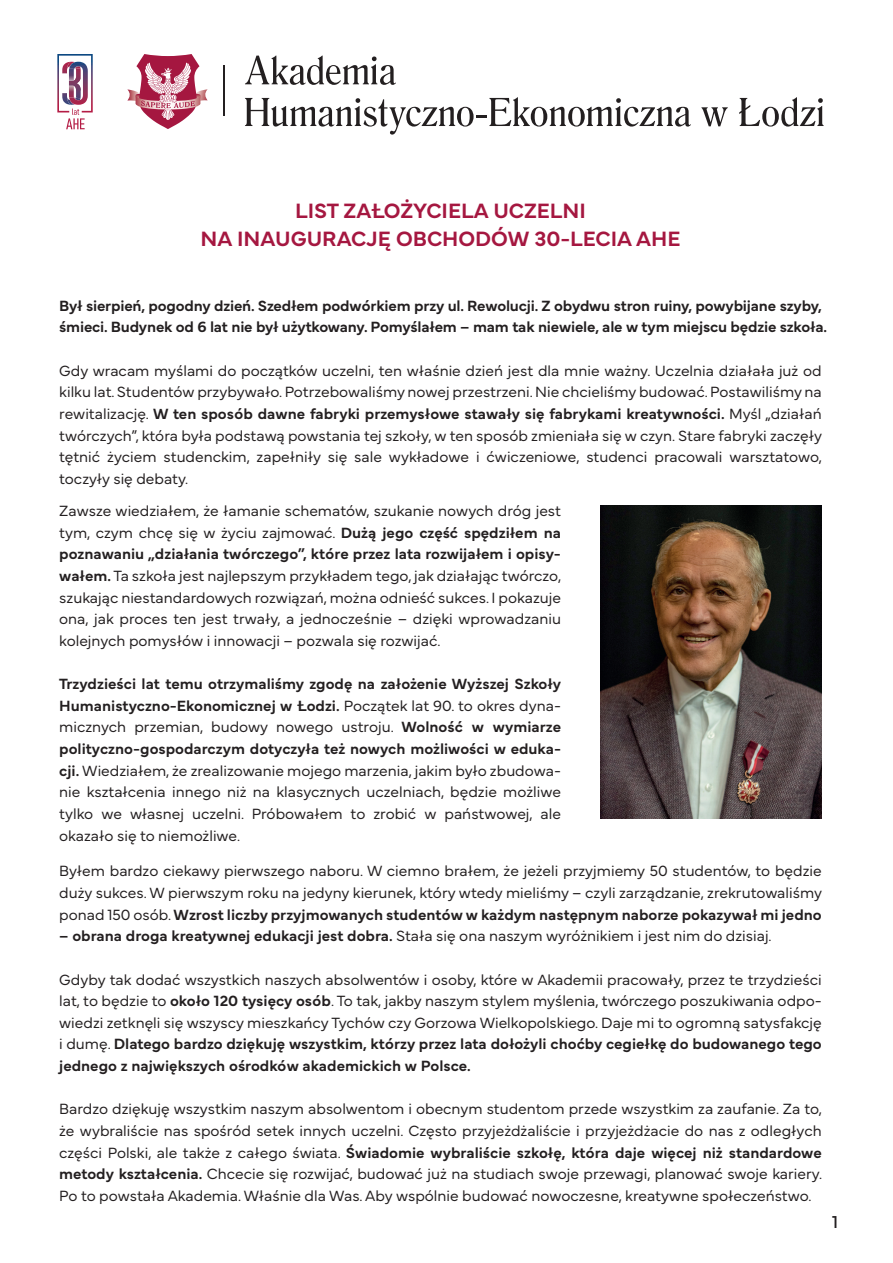
<style>
.page{position:relative;width:893px;height:1263px;background:#fff}
.page>*{position:absolute;margin:0;border:0;box-sizing:border-box;transform-origin:0 0}
.t1{font:600 21.6px/27.9px "Mundial";color:#a51740;text-align:center}
.t2{font:18px "Mundial";color:#231f20}
.t3{font:300 15.45px/21.6px "Mundial";color:#231f20;text-align:justify}
.t4{font:600 15.45px/21.6px "Mundial";letter-spacing:-.01em;color:#231f20}
.s1{font-weight:600}
</style>
<div class="page">
<img style="left:600px;top:505px;width:222px;height:313px">
<svg style="left:57px;top:54px;width:36px;height:58px"></svg>
<svg style="left:245px;top:56px;width:151px;height:29px"></svg>
<svg style="left:245px;top:97px;width:446px;height:38px"></svg>
<svg style="left:701px;top:107px;width:27px;height:19px"></svg>
<svg style="left:739px;top:97px;width:85px;height:30px"></svg>
<hr style="left:223px;top:66px;width:2px;height:50px;background:#231f20">
<svg style="left:127px;top:54px;width:81px;height:75px"></svg>
<h1 class="t1" style="left:201px;top:195px;width:481px">LIST ZAŁOŻYCIELA UCZELNI<br>NA INAUGURACJĘ OBCHODÓW 30-LECIA AHE</h1>
<p class="t4" style="left:59px;top:293px;width:769px">Był sierpień, pogodny dzień. Szedłem podwórkiem przy ul. Rewolucji. Z obydwu stron ruiny, powybijane szyby, śmieci. Budynek od 6 lat nie był użytkowany. Pomyślałem – mam tak niewiele, ale w tym miejscu będzie szkoła.</p>
<p class="t3" style="left:59px;top:358px;width:764px">Gdy wracam myślami do początków uczelni, ten właśnie dzień jest dla mnie ważny. Uczelnia działała już od kilku lat. Studentów przybywało. Potrzebowaliśmy nowej przestrzeni. Nie chcieliśmy budować. Postawiliśmy na rewitalizację. <span class="s1">W ten sposób dawne fabryki przemysłowe stawały się fabrykami kreatywności.</span> Myśl „działań twórczych”, która była podstawą powstania tej szkoły, w ten sposób zmieniała się w czyn. Stare fabryki zaczęły tętnić życiem studenckim, zapełniły się sale wykładowe i ćwiczeniowe, studenci pracowali warsztatowo, toczyły się debaty.</p>
<p class="t3" style="left:59px;top:498px;width:504px">Zawsze wiedziałem, że łamanie schematów, szukanie nowych dróg jest tym, czym chcę się w życiu zajmować. <span class="s1">Dużą jego część spędziłem na poznawaniu „działania twórczego”, które przez lata rozwijałem i opisy&shy;wałem.</span> Ta szkoła jest najlepszym przykładem tego, jak działając twórczo, szukając niestandardowych rozwiązań, można odnieść sukces. I pokazuje ona, jak proces ten jest trwały, a jednocześnie – dzięki wprowadzaniu kolejnych pomysłów i innowacji – pozwala się rozwijać.</p>
<p class="t3" style="left:59px;top:672px;width:504px"><span class="s1">Trzydzieści lat temu otrzymaliśmy zgodę na założenie Wyższej Szkoły Humanistyczno-Ekonomicznej w Łodzi.</span> Początek lat 90. to okres dyna&shy;micznych przemian, budowy nowego ustroju. <span class="s1">Wolność w wymiarze polityczno-gospodarczym dotyczyła też nowych możliwości w eduka&shy;cji.</span> Wiedziałem, że zrealizowanie mojego marzenia, jakim było zbudowa&shy;nie kształcenia innego niż na klasycznych uczelniach, będzie możliwe tylko we własnej uczelni. Próbowałem to zrobić w państwowej, ale okazało się to niemożliwe.</p>
<p class="t3" style="left:59px;top:859px;width:764px">Byłem bardzo ciekawy pierwszego naboru. W ciemno brałem, że jeżeli przyjmiemy 50 studentów, to będzie duży sukces. W pierwszym roku na jedyny kierunek, który wtedy mieliśmy – czyli zarządzanie, zrekrutowaliśmy ponad 150 osób. <span class="s1">Wzrost liczby przyjmowanych studentów w każdym następnym naborze pokazywał mi jedno</span></p>
<p class="t3" style="left:59px;top:924px;width:714px"><span class="s1">– obrana droga kreatywnej edukacji jest dobra.</span> Stała się ona naszym wyróżnikiem i jest nim do dzisiaj.</p>
<p class="t3" style="left:59px;top:967px;width:764px">Gdyby tak dodać wszystkich naszych absolwentów i osoby, które w Akademii pracowały, przez te trzydzieści lat, to będzie to <span class="s1">około 120 tysięcy osób</span>. To tak, jakby naszym stylem myślenia, twórczego poszukiwania odpo&shy;wiedzi zetknęli się wszyscy mieszkańcy Tychów czy Gorzowa Wielkopolskiego. Daje mi to ogromną satysfakcję i dumę. <span class="s1">Dlatego bardzo dziękuję wszystkim, którzy przez lata dołożyli choćby cegiełkę do budowanego tego jednego z największych ośrodków akademickich w Polsce.</span></p>
<p class="t3" style="left:59px;top:1097px;width:764px">Bardzo dziękuję wszystkim naszym absolwentom i obecnym studentom przede wszystkim za zaufanie. Za to, że wybraliście nas spośród setek innych uczelni. Często przyjeżdżaliście i przyjeżdżacie do nas z odległych części Polski, ale także z całego świata. <span class="s1">Świadomie wybraliście szkołę, która daje więcej niż standardowe metody kształcenia.</span> Chcecie się rozwijać, budować już na studiach swoje przewagi, planować swoje kariery.<br>Po to powstała Akademia. Właśnie dla Was. Aby wspólnie budować nowoczesne, kreatywne społeczeństwo.</p>
<p class="t2" style="left:832px;top:1207px;width:7px">1</p>
</div>
